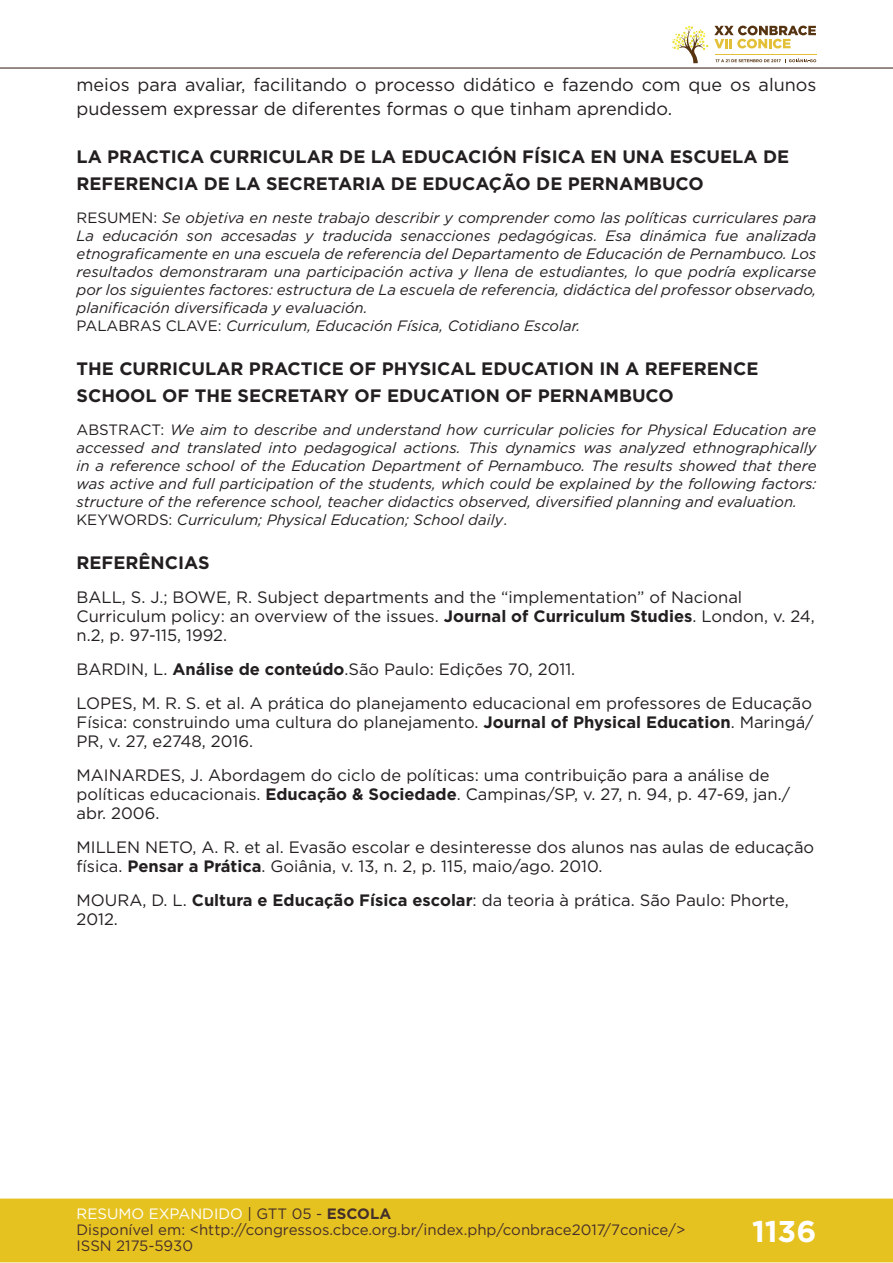
<style>
.page{position:relative;width:893px;height:1263px;background:#fff}
.page>*{position:absolute;margin:0;border:0;box-sizing:border-box;transform-origin:0 0}
.t1{font:700 30px "Gotham";color:#fff}
.t2{font:700 18px/27px "Gotham";color:#231f20}
.t3{font:18px/24px "Gotham";color:#231f20}
.t4{font:16.5px/18.9px "Gotham";color:#231f20}
.t5{font:italic 15px/18px "Gotham";color:#231f20}
.t6{font:15px/16px "Gotham";color:#462f2a}
.s1{font-style:normal}
.s2{font-weight:700}
.s3{color:#fff}
.s4{color:#442f2a}
.s5{font-weight:700;color:#442f2a}
</style>
<div class="page">
<div style="left:0;top:1198px;width:893px;height:64px;background:#e6c221;border:2px solid #e6c221"></div>
<hr style="left:0;top:67px;width:893px;height:2px;background:#442f2a">
<svg style="left:672px;top:26px;width:144px;height:37px"></svg>
<p class="t3" style="left:77px;top:72px;width:741px">meios para avaliar, facilitando o processo didático e fazendo com que os alunos pudessem expressar de diferentes formas o que tinham aprendido.</p>
<p class="t2" style="left:77px;top:143px;width:714px">LA PRACTICA CURRICULAR DE LA EDUCACIÓN FÍSICA EN UNA ESCUELA DE<br>REFERENCIA DE LA SECRETARIA DE EDUCAÇÃO DE PERNAMBUCO</p>
<p class="t5" style="left:77px;top:209px;width:741px"><span class="s1">RESUMEN:</span> Se objetiva en neste trabajo describir y comprender como las políticas curriculares para La educación son accesadas y traducida senacciones pedagógicas. Esa dinámica fue analizada etnograficamente en una escuela de referencia del Departamento de Educación de Pernambuco. Los resultados demonstraram una participación activa y llena de estudiantes, lo que podría explicarse por los siguientes factores: estructura de La escuela de referencia, didáctica del professor observado, planificación diversificada y evaluación.<br><span class="s1">PALABRAS CLAVE:</span> Curriculum, Educación Física, Cotidiano Escolar.</p>
<p class="t2" style="left:77px;top:355px;width:683px">THE CURRICULAR PRACTICE OF PHYSICAL EDUCATION IN A REFERENCE<br>SCHOOL OF THE SECRETARY OF EDUCATION OF PERNAMBUCO</p>
<p class="t5" style="left:77px;top:421px;width:741px"><span class="s1">ABSTRACT:</span> We aim to describe and understand how curricular policies for Physical Education are accessed and translated into pedagogical actions. This dynamics was analyzed ethnographically in a reference school of the Education Department of Pernambuco. The results showed that there was active and full participation of the students, which could be explained by the following factors: structure of the reference school, teacher didactics observed, diversified planning and evaluation.<br><span class="s1">KEYWORDS:</span> Curriculum; Physical Education; School daily<span class="s1">.</span></p>
<p class="t2" style="left:77px;top:549px;width:135px">REFERÊNCIAS</p>
<p class="t4" style="left:77px;top:588px;width:740px">BALL, S. J.; BOWE, R. Subject departments and the “implementation” of Nacional<br>Curriculum policy: an overview of the issues. <span class="s2">Journal of Curriculum Studies</span>. London, v. 24, n.2, p. 97-115, 1992.</p>
<p class="t4" style="left:77px;top:652px;width:737px;line-height:33.9px">BARDIN, L. <span class="s2">Análise de conteúdo</span>.São Paulo: Edições 70, 2011.<br>LOPES, M. R. S. et al. A prática do planejamento educacional em professores de Educação</p>
<p class="t4" style="left:77px;top:712px;width:739px">Física: construindo uma cultura do planejamento. <span class="s2">Journal of Physical Education</span>. Maringá/<br>PR, v. 27, e2748, 2016.</p>
<p class="t4" style="left:77px;top:765px;width:715px">MAINARDES, J. Abordagem do ciclo de políticas: uma contribuição para a análise de políticas educacionais. <span class="s2">Educação &amp; Sociedade</span>. Campinas/SP, v. 27, n. 94, p. 47-69, jan./ abr. 2006.</p>
<p class="t4" style="left:77px;top:837px;width:739px">MILLEN NETO, A. R. et al. Evasão escolar e desinteresse dos alunos nas aulas de educação física. <span class="s2">Pensar a Prática</span>. Goiânia, v. 13, n. 2, p. 115, maio/ago. 2010.</p>
<p class="t4" style="left:77px;top:890px;width:714px">MOURA, D. L. <span class="s2">Cultura e Educação Física escolar</span>: da teoria à prática. São Paulo: Phorte,<br>2012.</p>
<p class="t6" style="left:77px;top:1205px;width:610px"><span class="s3">RESUMO EXPANDIDO</span> <span class="s4">| GTT 05 -</span> <span class="s5">ESCOLA<br></span>Disponível em: &lt;http://congressos.cbce.org.br/index.php/conbrace2017/7conice/&gt;<br>ISSN 2175-5930</p>
<h1 class="t1" style="left:752px;top:1212px;width:66px">1136</h1>
</div>
